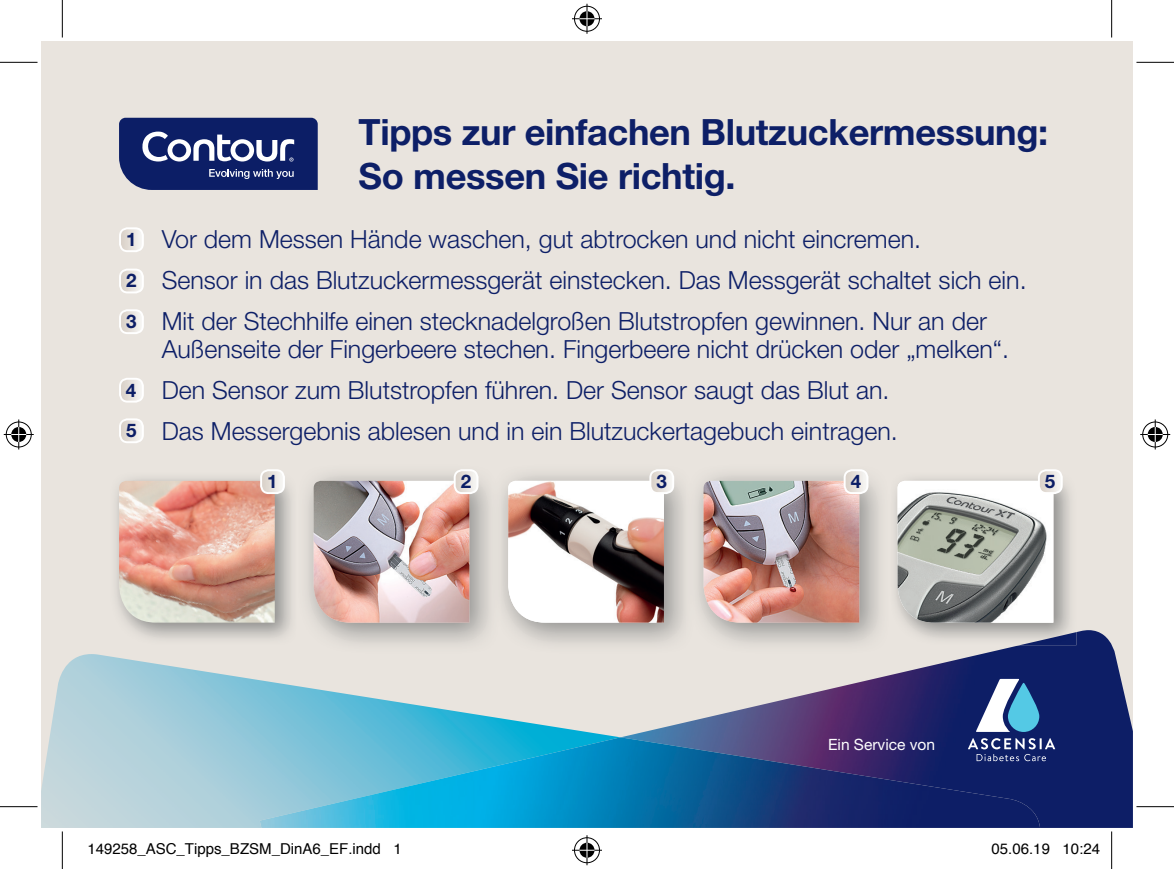
<style>
.page{position:relative;width:1174px;height:869px;background:#fff}
.page>*{position:absolute;margin:0;border:0;box-sizing:border-box;transform-origin:0 0}
.t1{font:700 36.25px/44.5px "Helvetica Neue LT Pro";letter-spacing:-.01em;color:#0d1f67}
.t2{font:300 25px/41px "Helvetica Neue LT Pro";color:#0d1f67}
.t3{font:700 18.75px "Helvetica Neue LT Pro";color:#0c1e66}
.t4{font:15.5px "Helvetica Neue LT Std";color:#fff}
.t5{font:15px "Helvetica";color:#000}
</style>
<div class="page">
<div style="left:41px;top:41px;width:1091px;height:787px;background:#e9e4de"></div>
<img style="left:622px;top:630px;width:510px;height:198px">
<img style="left:41px;top:654px;width:577px;height:174px">
<img style="left:260px;top:737px;width:780px;height:91px">
<img style="left:122px;top:230px;width:19px;height:19px">
<div style="left:119px;top:227px;width:25px;height:25px;border:2px solid #fff;border-radius:8px"></div>
<img style="left:122px;top:312px;width:19px;height:19px">
<div style="left:119px;top:309px;width:25px;height:25px;border:2px solid #fff;border-radius:8px"></div>
<img style="left:122px;top:381px;width:19px;height:18px">
<div style="left:119px;top:378px;width:25px;height:24px;border:2px solid #fff;border-radius:8px"></div>
<img style="left:122px;top:421px;width:19px;height:19px">
<div style="left:119px;top:418px;width:25px;height:25px;border:2px solid #fff;border-radius:8px"></div>
<img style="left:119px;top:481px;width:156px;height:141px">
<img style="left:307px;top:474px;width:183px;height:170px">
<img style="left:313px;top:481px;width:156px;height:141px">
<img style="left:501px;top:474px;width:185px;height:179px">
<img style="left:508px;top:481px;width:156px;height:141px">
<img style="left:695px;top:474px;width:195px;height:179px">
<img style="left:686px;top:630px;width:9px;height:23px">
<img style="left:703px;top:481px;width:156px;height:141px">
<img style="left:889px;top:473px;width:187px;height:172px">
<img style="left:1019px;top:632px;width:57px;height:13px">
<img style="left:897px;top:481px;width:156px;height:141px">
<img style="left:122px;top:272px;width:19px;height:18px">
<div style="left:119px;top:269px;width:25px;height:24px;border:2px solid #fff;border-radius:8px"></div>
<img style="left:261px;top:472px;width:23px;height:21px">
<div style="left:260px;top:469px;width:25px;height:25px;border:2px solid #fff;border-radius:8px"></div>
<img style="left:455px;top:472px;width:22px;height:21px">
<div style="left:453px;top:469px;width:25px;height:25px;border:2px solid #fff;border-radius:8px"></div>
<img style="left:650px;top:472px;width:23px;height:21px">
<div style="left:649px;top:469px;width:25px;height:25px;border:2px solid #fff;border-radius:8px"></div>
<img style="left:844px;top:472px;width:23px;height:21px">
<div style="left:843px;top:469px;width:25px;height:25px;border:2px solid #fff;border-radius:8px"></div>
<img style="left:1038px;top:472px;width:23px;height:21px">
<div style="left:1037px;top:469px;width:25px;height:25px;border:2px solid #fff;border-radius:8px"></div>
<svg style="left:119px;top:118px;width:199px;height:72px;background:#303f7c"></svg>
<svg style="left:967px;top:738px;width:88px;height:23px;background:#435088"></svg>
<svg style="left:975px;top:679px;width:64px;height:53px;background:#6f98bc"></svg>
<hr style="left:0;top:62px;width:38px;height:1px;background:#000">
<hr style="left:1136px;top:62px;width:37px;height:1px;background:#000">
<hr style="left:0;top:806px;width:38px;height:1px;background:#000">
<hr style="left:1136px;top:806px;width:37px;height:1px;background:#000">
<hr style="left:62px;top:0;width:1px;height:37px;background:#000">
<hr style="left:62px;top:831px;width:1px;height:38px;background:#000">
<hr style="left:1111px;top:0;width:1px;height:37px;background:#000">
<hr style="left:1111px;top:831px;width:1px;height:38px;background:#000">
<div style="left:573px;top:5px;width:28px;height:28px;border:3px solid #fff;border-radius:50%"></div>
<hr style="left:572px;top:17px;width:30px;height:3px;background:#fff">
<hr style="left:585px;top:4px;width:3px;height:30px;background:#fff">
<div style="left:578px;top:10px;width:18px;height:18px;border:3px solid #fff;border-radius:50%"></div>
<div style="left:574px;top:6px;width:26px;height:26px;border:1px solid #000;border-radius:50%"></div>
<hr style="left:572px;top:18px;width:30px;height:1px;background:#000">
<hr style="left:586px;top:4px;width:1px;height:30px;background:#000">
<svg style="left:579px;top:11px;width:15px;height:15px"></svg>
<div style="left:573px;top:836px;width:28px;height:28px;border:3px solid #fff;border-radius:50%"></div>
<svg style="left:572px;top:848px;width:30px;height:4px"></svg>
<hr style="left:585px;top:835px;width:3px;height:30px;background:#fff">
<div style="left:578px;top:841px;width:18px;height:18px;border:3px solid #fff;border-radius:50%"></div>
<div style="left:574px;top:837px;width:26px;height:26px;border:1px solid #000;border-radius:50%"></div>
<hr style="left:572px;top:850px;width:30px;height:1px;background:#000">
<hr style="left:586px;top:835px;width:1px;height:30px;background:#000">
<svg style="left:579px;top:842px;width:15px;height:15px"></svg>
<div style="left:5px;top:420px;width:28px;height:28px;border:3px solid #fff;border-radius:50%"></div>
<hr style="left:4px;top:433px;width:30px;height:3px;background:#fff">
<hr style="left:17px;top:419px;width:3px;height:30px;background:#fff">
<div style="left:10px;top:425px;width:18px;height:18px;border:3px solid #fff;border-radius:50%"></div>
<div style="left:6px;top:422px;width:26px;height:25px;border:1px solid #000;border-radius:50%"></div>
<hr style="left:4px;top:434px;width:30px;height:1px;background:#000">
<hr style="left:18px;top:419px;width:1px;height:30px;background:#000">
<svg style="left:11px;top:427px;width:15px;height:15px"></svg>
<div style="left:1141px;top:420px;width:28px;height:28px;border:3px solid #fff;border-radius:50%"></div>
<hr style="left:1140px;top:433px;width:30px;height:3px;background:#fff">
<hr style="left:1153px;top:419px;width:3px;height:30px;background:#fff">
<div style="left:1146px;top:425px;width:18px;height:18px;border:3px solid #fff;border-radius:50%"></div>
<div style="left:1142px;top:422px;width:25px;height:25px;border:1px solid #000;border-radius:50%"></div>
<hr style="left:1140px;top:434px;width:30px;height:1px;background:#000">
<hr style="left:1154px;top:419px;width:1px;height:30px;background:#000">
<svg style="left:1147px;top:427px;width:15px;height:15px"></svg>
<p class="t3" style="left:126px;top:228px;width:12px">1</p>
<p class="t3" style="left:126px;top:269px;width:12px">2</p>
<p class="t3" style="left:126px;top:310px;width:12px">3</p>
<p class="t3" style="left:126px;top:379px;width:12px">4</p>
<p class="t3" style="left:126px;top:419px;width:12px">5</p>
<h1 class="t1" style="left:358px;top:109px;width:691px">Tipps zur einfachen Blutzuckermessung:<br>So messen Sie richtig.</h1>
<p class="t2" style="left:162px;top:218px;width:866px">Vor dem Messen Hände waschen, gut abtrocken und nicht eincremen.<br>Sensor in das Blutzuckermessgerät einstecken. Das Messgerät schaltet sich ein.<br>Mit der Stechhilfe einen stecknadelgroßen Blutstropfen gewinnen. Nur an der</p>
<p class="t2" style="left:162px;top:328px;width:849px">Außenseite der Fingerbeere stechen. Fingerbeere nicht drücken oder „melken“.<br>Den Sensor zum Blutstropfen führen. Der Sensor saugt das Blut an.<br>Das Messergebnis ablesen und in ein Blutzuckertagebuch eintragen.</p>
<p class="t3" style="left:267px;top:470px;width:12px">1</p>
<p class="t3" style="left:461px;top:470px;width:12px">2</p>
<p class="t3" style="left:656px;top:470px;width:12px">3</p>
<p class="t3" style="left:850px;top:470px;width:12px">4</p>
<p class="t3" style="left:1044px;top:470px;width:12px">5</p>
<p class="t4" style="left:828px;top:735px;width:109px">Ein Service von</p>
<p class="t5" style="left:87px;top:837px;width:316px">149258_ASC_Tipps_BZSM_DinA6_EF.indd 1</p>
<p class="t5" style="left:991px;top:837px;width:110px">05.06.19 10:24</p>
</div>
